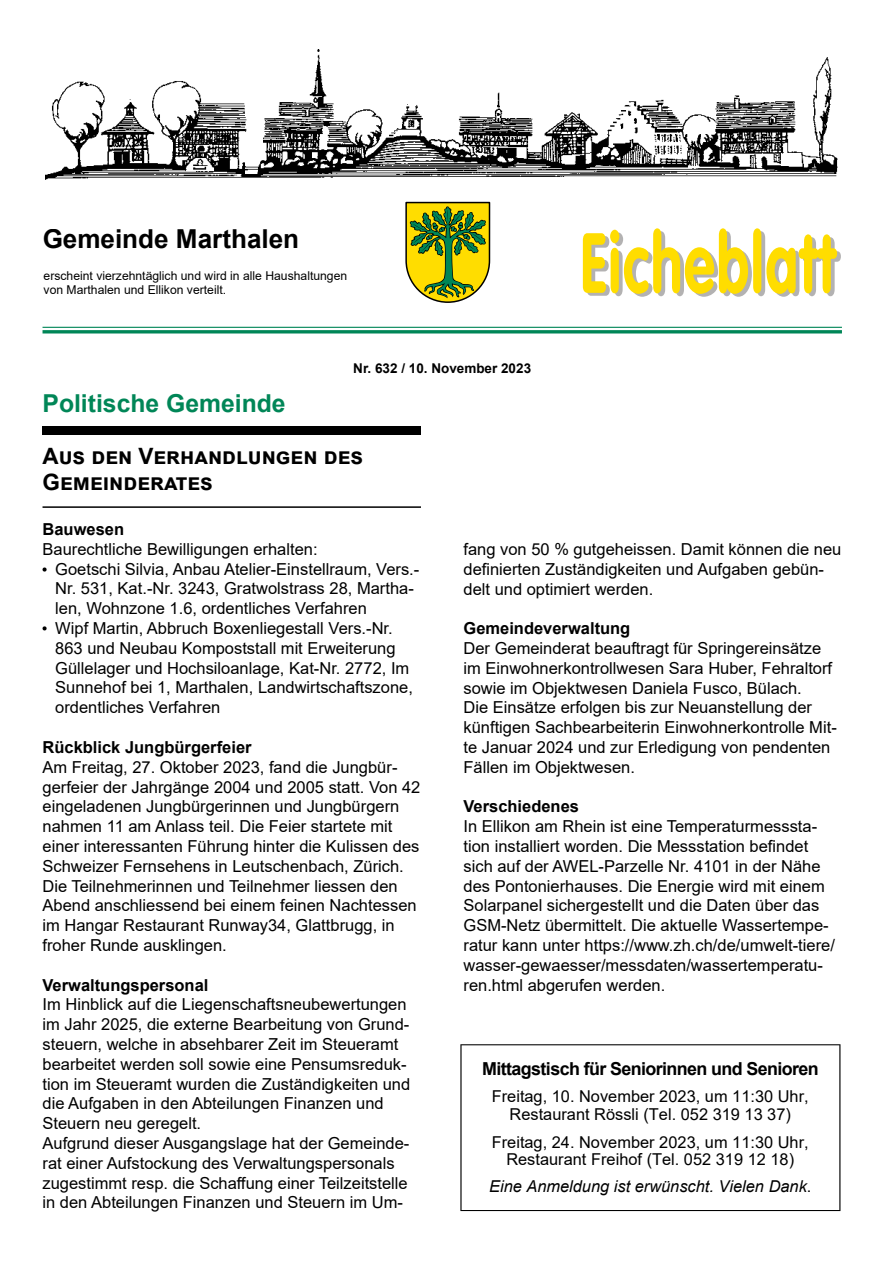
<style>
.page{position:relative;width:893px;height:1263px;background:#fff}
.page>*{position:absolute;margin:0;border:0;box-sizing:border-box;transform-origin:0 0}
.t1{font:700 26.1px "Arial";color:#000}
.t2{font:700 24.75px "Arial";color:#008657}
.t3{font:700 22.5px/25.5px "Arial";color:#000}
.t4{font:700 17.85px "Arial";letter-spacing:-.035em;color:#000}
.t5{font:16.5px/19.8px "Arial";color:#000}
.t6{font:700 16.5px "Arial";color:#000}
.t7{font:16.35px/17.9px "Arial";color:#000;text-align:center}
.t8{font:italic 16.35px "Arial";color:#000}
.t9{font:700 13.5px "Arial";color:#000}
.t10{font:12.15px/14.5px "Arial";color:#000}
.s1{font-style:normal}
</style>
<div class="page">
<div style="left:43px;top:426px;width:378px;height:9px;background:#000"></div>
<hr style="left:43px;top:506px;width:378px;height:2px;background:#000">
<svg style="left:460px;top:1044px;width:380px;height:167px"></svg>
<svg style="left:43px;top:567px;width:4px;height:5px"></svg>
<svg style="left:43px;top:626px;width:4px;height:4px"></svg>
<img style="left:46px;top:49px;width:791px;height:131px">
<svg style="left:583px;top:228px;width:258px;height:69px"></svg>
<hr style="left:43px;top:327px;width:799px;height:1px;background:#008657">
<hr style="left:43px;top:330px;width:799px;height:3px;background:#008657">
<svg style="left:405px;top:201px;width:86px;height:102px;background:#a5ab2b"></svg>
<h1 class="t1" style="left:43px;top:220px;width:258px">Gemeinde Marthalen</h1>
<p class="t10" style="left:44px;top:268px;width:305px">erscheint vierzehntäglich und wird in alle Haushaltungen von Marthalen und Ellikon verteilt.</p>
<p class="t9" style="left:353px;top:359px;width:179px">Nr. 632 / 10. November 2023</p>
<h2 class="t2" style="left:43px;top:385px;width:245px">Politische Gemeinde</h2>
<h3 class="t3" style="left:43px;top:444px;width:322px">Aus den Verhandlungen des<br>Gemeinderates</h3>
<p class="t6" style="left:43px;top:518px;width:83px">Bauwesen</p>
<p class="t5" style="left:55px;top:539px;width:366px;text-indent:-13px">Baurechtliche Bewilligungen erhalten:<br>Goetschi Silvia, Anbau Atelier-Einstellraum, Vers.- Nr. 531, Kat.-Nr. 3243, Gratwolstrass 28, Martha&shy;len, Wohnzone 1.6, ordentliches Verfahren<br>Wipf Martin, Abbruch Boxenliegestall Vers.-Nr.<br>863 und Neubau Kompoststall mit Erweiterung Güllelager und Hochsiloanlage, Kat-Nr. 2772, Im Sunnehof bei 1, Marthalen, Landwirtschaftszone, ordentliches Verfahren</p>
<p class="t6" style="left:43px;top:735px;width:211px">Rückblick Jungbürgerfeier</p>
<p class="t5" style="left:43px;top:757px;width:379px">Am Freitag, 27. Oktober 2023, fand die Jungbür&shy;gerfeier der Jahrgänge 2004 und 2005 statt. Von 42 eingeladenen Jungbürgerinnen und Jungbürgern nahmen 11 am Anlass teil. Die Feier startete mit einer interessanten Führung hinter die Kulissen des Schweizer Fernsehens in Leutschenbach, Zürich.<br>Die Teilnehmerinnen und Teilnehmer liessen den Abend anschliessend bei einem feinen Nachtessen im Hangar Restaurant Runway34, Glattbrugg, in froher Runde ausklingen.</p>
<p class="t6" style="left:43px;top:973px;width:167px">Verwaltungspersonal</p>
<p class="t5" style="left:43px;top:994px;width:369px">Im Hinblick auf die Liegenschaftsneubewertungen im Jahr 2025, die externe Bearbeitung von Grund&shy;steuern, welche in absehbarer Zeit im Steueramt bearbeitet werden soll sowie eine Pensumsreduk&shy;tion im Steueramt wurden die Zuständigkeiten und die Aufgaben in den Abteilungen Finanzen und Steuern neu geregelt.<br>Aufgrund dieser Ausgangslage hat der Gemeinde&shy;rat einer Aufstockung des Verwaltungspersonals zugestimmt resp. die Schaffung einer Teilzeitstelle in den Abteilungen Finanzen und Steuern im Um-</p>
<p class="t5" style="left:463px;top:539px;width:379px">fang von 50 % gutgeheissen. Damit können die neu definierten Zuständigkeiten und Aufgaben gebün&shy;delt und optimiert werden.</p>
<p class="t6" style="left:463px;top:617px;width:168px">Gemeindeverwaltung</p>
<p class="t5" style="left:463px;top:638px;width:375px">Der Gemeinderat beauftragt für Springereinsätze im Einwohnerkontrollwesen Sara Huber, Fehraltorf sowie im Objektwesen Daniela Fusco, Bülach.<br>Die Einsätze erfolgen bis zur Neuanstellung der künftigen Sachbearbeiterin Einwohnerkontrolle Mit&shy;te Januar 2024 und zur Erledigung von pendenten Fällen im Objektwesen.</p>
<p class="t6" style="left:463px;top:795px;width:117px">Verschiedenes</p>
<p class="t5" style="left:463px;top:816px;width:373px">In Ellikon am Rhein ist eine Temperaturmesssta&shy;tion installiert worden. Die Messstation befindet sich auf der AWEL-Parzelle Nr. 4101 in der Nähe des Pontonierhauses. Die Energie wird mit einem Solarpanel sichergestellt und die Daten über das GSM-Netz übermittelt. Die aktuelle Wassertempe&shy;ratur kann unter https://www.zh.ch/de/umwelt-tiere/ wasser-gewaesser/messdaten/wassertemperatu&shy;ren.html abgerufen werden.</p>
<p class="t4" style="left:482px;top:1056px;width:338px">Mittagstisch für Seniorinnen und Senioren</p>
<p class="t7" style="left:492px;top:1087px;width:318px">Freitag, 10. November 2023, um 11:30 Uhr,<br>Restaurant Rössli (Tel. 052 319 13 37)</p>
<p class="t7" style="left:492px;top:1133px;width:318px">Freitag, 24. November 2023, um 11:30 Uhr,<br>Restaurant Freihof (Tel. 052 319 12 18)</p>
<p class="t8" style="left:489px;top:1176px;width:324px">Eine Anmeldung ist erwünscht. Vielen Dank<span class="s1">.</span></p>
</div>
